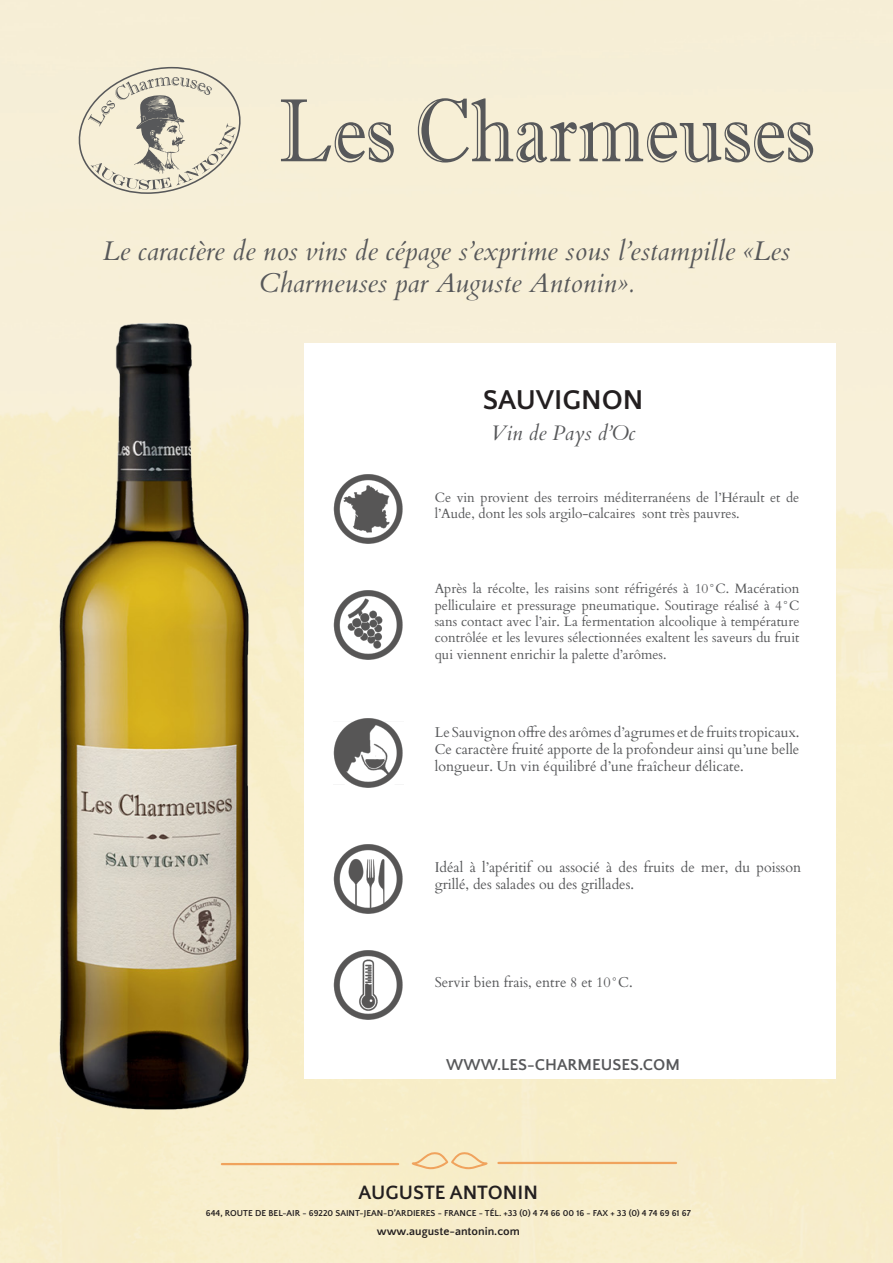
<style>
.page{position:relative;width:893px;height:1263px;background:#fff}
.page>*{position:absolute;margin:0;border:0;box-sizing:border-box;transform-origin:0 0}
.t1{font:700 28.5px "Quattrocento Sans";color:#231f20}
.t2{font:italic 27px/32.4px "Cardo";color:#57585a;text-align:center}
.t3{font:italic 21px "Cardo";color:#57585a}
.t4{font:700 20.25px "Quattrocento Sans";color:#231f20}
.t5{font:700 16.5px "Quattrocento Sans";color:#57585a}
.t6{font:14.25px/17.1px "Cardo";color:#57585a}
.t7{font:13.5px/16.4px "Cardo";color:#57585a}
.t8{font:700 12px "Quattrocento Sans";color:#231f20}
.t9{font:700 9px "Quattrocento Sans";color:#231f20}
</style>
<div class="page">
<img style="left:0;top:0;width:893px;height:1263px">
<div style="left:304px;top:343px;width:531px;height:735px;background:#fff"></div>
<svg style="left:71px;top:67px;width:177px;height:127px;background:#dfd9c5"></svg>
<svg style="left:281px;top:99px;width:113px;height:63px;background:#d4cebb"></svg>
<svg style="left:418px;top:98px;width:395px;height:65px;background:#d4ceba"></svg>
<svg style="left:412px;top:1151px;width:76px;height:18px"></svg>
<hr style="left:222px;top:1163px;width:176px;height:2px;background:#f0a35d">
<hr style="left:498px;top:1162px;width:178px;height:2px;background:#f0a35d">
<img style="left:333px;top:844px;width:70px;height:70px">
<img style="left:333px;top:474px;width:70px;height:69px">
<img style="left:333px;top:718px;width:70px;height:70px">
<img style="left:333px;top:950px;width:70px;height:70px">
<img style="left:333px;top:590px;width:70px;height:70px">
<img style="left:60px;top:324px;width:191px;height:788px">
<p class="t2" style="left:103px;top:234px;width:689px">Le caractère de nos vins de cépage s’exprime sous l’estampille «Les<br>Charmeuses par Auguste Antonin».</p>
<p class="t1" style="left:483px;top:385px;width:162px">SAUVIGNON</p>
<p class="t3" style="left:491px;top:421px;width:146px">Vin de Pays d’Oc</p>
<p class="t7" style="left:435px;top:488px;width:366px">Ce vin provient des terroirs méditerranéens de l’Hérault et de l’Aude, dont les sols argilo-calcaires sont très pauvres.</p>
<p class="t7" style="left:435px;top:580px;width:366px;text-align:justify">Après la récolte, les raisins sont réfrigérés à 10°C. Macération pelliculaire et pressurage pneumatique. Soutirage réalisé à 4°C sans contact avec l’air. La fermentation alcoolique à température contrôlée et les levures sélectionnées exaltent les saveurs du fruit qui viennent enrichir la palette d’arômes.</p>
<p class="t6" style="left:435px;top:723px;width:366px;text-align:justify">Le Sauvignon offre des arômes d’agrumes et de fruits tropicaux.<br>Ce caractère fruité apporte de la profondeur ainsi qu’une belle longueur. Un vin équilibré d’une fraîcheur délicate.</p>
<p class="t6" style="left:435px;top:858px;width:368px">Idéal à l’apéritif ou associé à des fruits de mer, du poisson grillé, des salades ou des grillades.</p>
<p class="t6" style="left:435px;top:973px;width:199px">Servir bien frais, entre 8 et 10°C.</p>
<p class="t5" style="left:446px;top:1056px;width:235px">WWW.LES-CHARMEUSES.COM</p>
<p class="t4" style="left:359px;top:1182px;width:181px">AUGUSTE ANTONIN</p>
<p class="t8" style="left:377px;top:1225px;width:144px">www.auguste-antonin.com</p>
<p class="t9" style="left:206px;top:1208px;width:486px">644, ROUTE DE BEL-AIR - 69220 SAINT-JEAN-D’ARDIERES - FRANCE - TÉL. +33 (0) 4 74 66 00 16 - FAX + 33 (0) 4 74 69 61 67</p>
</div>
